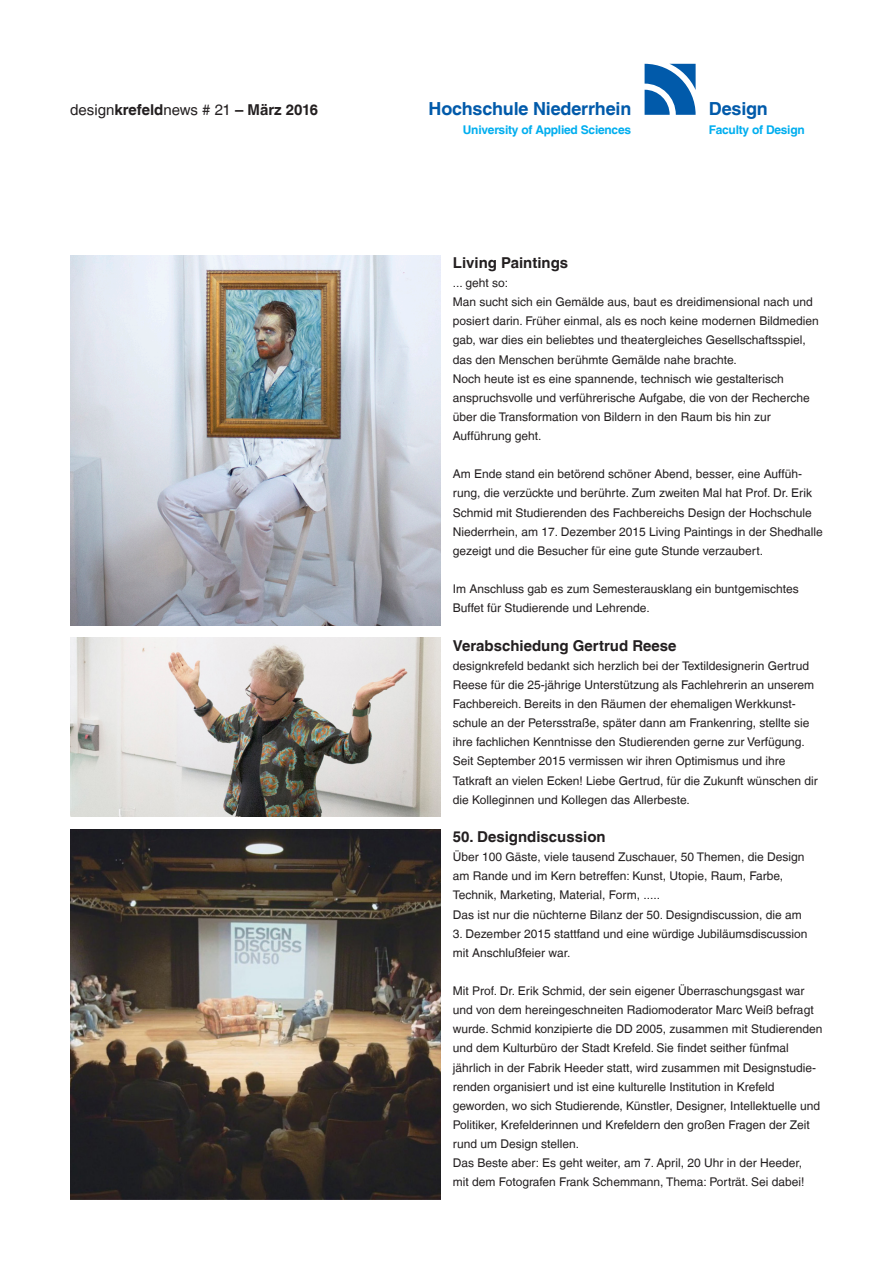
<style>
.page{position:relative;width:893px;height:1263px;background:#fff}
.page>*{position:absolute;margin:0;border:0;box-sizing:border-box;transform-origin:0 0}
.t1{font:700 18px "Helvetica LT";letter-spacing:-.01em;color:#015aaa}
.t2{font:700 15px "Helvetica LT";color:#231f20}
.t3{font:12px/19.2px "Helvetica LT";color:#231f20}
.t4{font:700 12px "Helvetica LT";letter-spacing:-.02em;color:#00aeef}
.s1{font-weight:400}
</style>
<div class="page">
<svg style="left:645px;top:64px;width:51px;height:51px"></svg>
<img style="left:70px;top:255px;width:370px;height:370px">
<img style="left:70px;top:829px;width:370px;height:370px">
<img style="left:70px;top:638px;width:370px;height:178px">
<p class="t2" style="left:70px;top:100px;width:249px"><span class="s1">design</span>krefeld<span class="s1">news # 21</span> – März 2016</p>
<h1 class="t1" style="left:429px;top:97px;width:204px">Hochschule Niederrhein</h1>
<p class="t4" style="left:463px;top:122px;width:170px">University of Applied Sciences</p>
<h1 class="t1" style="left:709px;top:97px;width:61px">Design</h1>
<p class="t4" style="left:709px;top:122px;width:97px">Faculty of Design</p>
<p class="t2" style="left:453px;top:253px;width:117px">Living Paintings</p>
<p class="t3" style="left:453px;top:273px;width:367px">... geht so:<br>Man sucht sich ein Gemälde aus, baut es dreidimensional nach und posiert darin. Früher einmal, als es noch keine modernen Bildmedien gab, war dies ein beliebtes und theatergleiches Gesellschaftsspiel, das den Menschen berühmte Gemälde nahe brachte.<br>Noch heute ist es eine spannende, technisch wie gestalterisch anspruchsvolle und verführerische Aufgabe, die von der Recherche über die Transformation von Bildern in den Raum bis hin zur Aufführung geht.</p>
<p class="t3" style="left:453px;top:464px;width:371px">Am Ende stand ein betörend schöner Abend, besser, eine Auffüh&shy;rung, die verzückte und berührte. Zum zweiten Mal hat Prof. Dr. Erik Schmid mit Studierenden des Fachbereichs Design der Hochschule Niederrhein, am 17. Dezember 2015 Living Paintings in der Shedhalle gezeigt und die Besucher für eine gute Stunde verzaubert.</p>
<p class="t3" style="left:453px;top:579px;width:347px">Im Anschluss gab es zum Semesterausklang ein buntgemischtes<br>Buffet für Studierende und Lehrende.</p>
<p class="t2" style="left:453px;top:636px;width:225px">Verabschiedung Gertrud Reese</p>
<p class="t3" style="left:453px;top:656px;width:366px">designkrefeld bedankt sich herzlich bei der Textildesignerin Gertrud Reese für die 25-jährige Unterstützung als Fachlehrerin an unserem Fachbereich. Bereits in den Räumen der ehemaligen Werkkunst&shy;schule an der Petersstraße, später dann am Frankenring, stellte sie ihre fachlichen Kenntnisse den Studierenden gerne zur Verfügung.<br>Seit September 2015 vermissen wir ihren Optimismus und ihre Tatkraft an vielen Ecken! Liebe Gertrud, für die Zukunft wünschen dir die Kolleginnen und Kollegen das Allerbeste.</p>
<p class="t2" style="left:453px;top:827px;width:154px">50. Designdiscussion</p>
<p class="t3" style="left:453px;top:847px;width:353px">Über 100 Gäste, viele tausend Zuschauer, 50 Themen, die Design am Rande und im Kern betreffen: Kunst, Utopie, Raum, Farbe, Technik, Marketing, Material, Form, .....<br>Das ist nur die nüchterne Bilanz der 50. Designdiscussion, die am</p>
<p class="t3" style="left:453px;top:924px;width:356px">3. Dezember 2015 stattfand und eine würdige Jubiläumsdiscussion mit Anschlußfeier war.</p>
<p class="t3" style="left:453px;top:981px;width:371px">Mit Prof. Dr. Erik Schmid, der sein eigener Überraschungsgast war und von dem hereingeschneiten Radiomoderator Marc Weiß befragt wurde. Schmid konzipierte die DD 2005, zusammen mit Studierenden und dem Kulturbüro der Stadt Krefeld. Sie findet seither fünfmal jährlich in der Fabrik Heeder statt, wird zusammen mit Designstudie&shy;renden organisiert und ist eine kulturelle Institution in Krefeld geworden, wo sich Studierende, Künstler, Designer, Intellektuelle und Politiker, Krefelderinnen und Krefeldern den großen Fragen der Zeit rund um Design stellen.<br>Das Beste aber: Es geht weiter, am 7. April, 20 Uhr in der Heeder,<br>mit dem Fotografen Frank Schemmann, Thema: Porträt. Sei dabei!</p>
</div>
